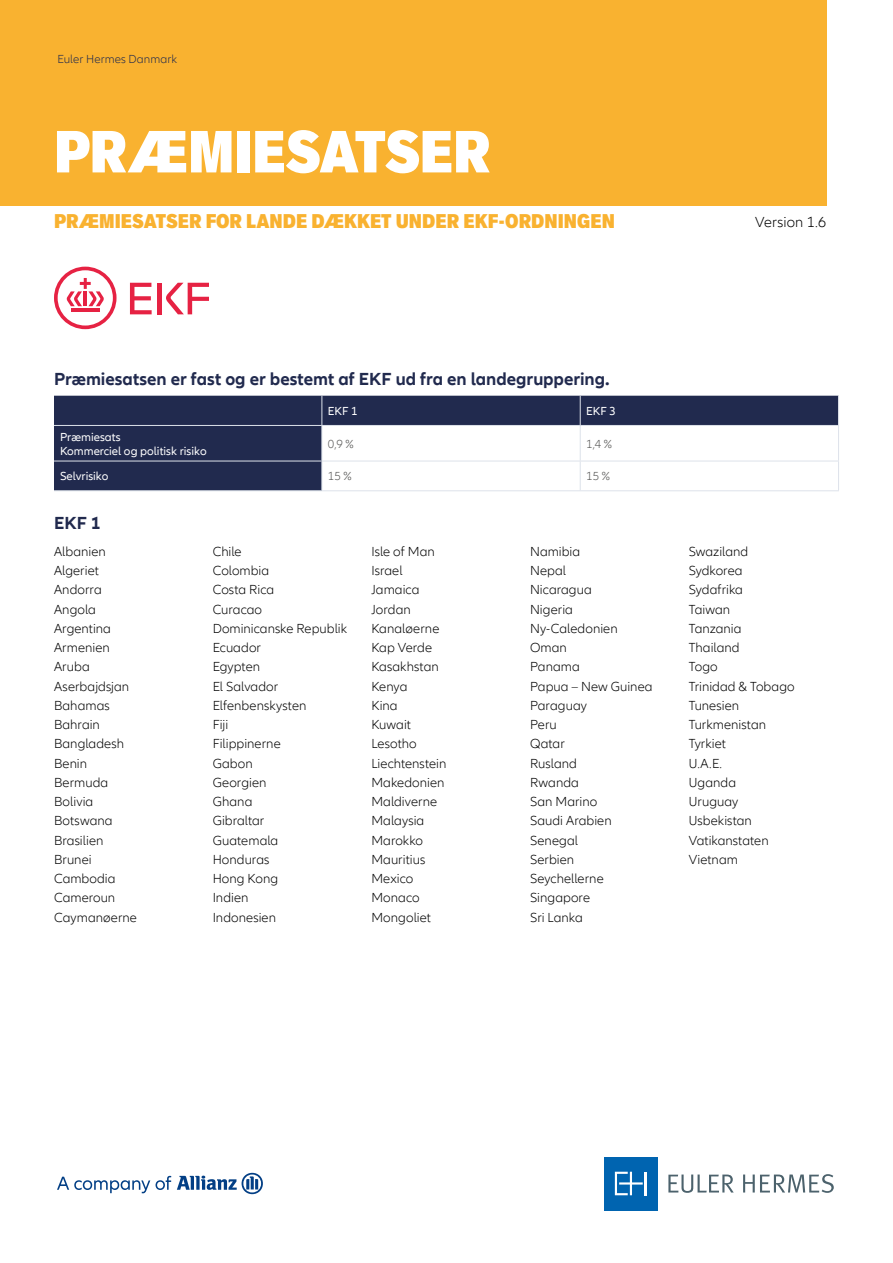
<style>
.page{position:relative;width:893px;height:1263px;background:#fff}
.page>*{position:absolute;margin:0;border:0;box-sizing:border-box;transform-origin:0 0}
.t1{font:900 condensed 58.2px "Applied Sans Pro";letter-spacing:-.005em;color:#fff}
.t2{font:900 condensed 19.5px "Applied Sans Pro";color:#f9b230}
.t3{font:700 18px "Allianz Neo";color:#212a4e}
.t4{font:300 15px "Allianz Neo";letter-spacing:.01em;color:#000}
.t5{font:300 13.5px/19.2px "Allianz Neo";letter-spacing:.005em;color:#000}
.t6{font:12px/14.4px "Allianz Neo";color:#fff}
.t7{font:300 12px "Allianz Neo";letter-spacing:.005em;color:#212a4e}
.t8{font:300 12px "Allianz Neo";color:#575756}
</style>
<div class="page">
<div style="left:604px;top:1157px;width:54px;height:53px;background:#0064b0"></div>
<hr style="left:645px;top:1172px;width:2px;height:23px;background:#fff">
<svg style="left:615px;top:1172px;width:28px;height:23px"></svg>
<svg style="left:668px;top:1174px;width:66px;height:19px"></svg>
<svg style="left:743px;top:1174px;width:91px;height:19px"></svg>
<svg style="left:177px;top:1173px;width:86px;height:21px"></svg>
<svg style="left:57px;top:1176px;width:114px;height:17px"></svg>
<div style="left:0;top:0;width:826px;height:205px;background:#f9b230"></div>
<svg style="left:54px;top:396px;width:784px;height:94px;fill:#212a4e"></svg>
<svg style="left:321px;top:396px;width:1px;height:29px"></svg>
<svg style="left:580px;top:396px;width:1px;height:29px"></svg>
<svg style="left:838px;top:396px;width:1px;height:29px"></svg>
<hr style="left:54px;top:425px;width:268px;height:1px;background:#dde2ea">
<hr style="left:322px;top:425px;width:258px;height:1px;background:#dde2ea">
<hr style="left:321px;top:426px;width:1px;height:35px;background:#dde2ea">
<hr style="left:580px;top:425px;width:259px;height:1px;background:#dde2ea">
<hr style="left:580px;top:426px;width:1px;height:35px;background:#dde2ea">
<hr style="left:838px;top:426px;width:1px;height:35px;background:#dde2ea">
<hr style="left:54px;top:461px;width:268px;height:1px;background:#dde2ea">
<hr style="left:322px;top:461px;width:258px;height:1px;background:#dde2ea">
<svg style="left:321px;top:461px;width:1px;height:29px"></svg>
<hr style="left:580px;top:461px;width:259px;height:1px;background:#dde2ea">
<svg style="left:580px;top:462px;width:1px;height:28px"></svg>
<svg style="left:838px;top:462px;width:1px;height:28px"></svg>
<hr style="left:54px;top:490px;width:268px;height:1px;background:#dde2ea">
<hr style="left:322px;top:490px;width:258px;height:1px;background:#dde2ea">
<hr style="left:580px;top:490px;width:259px;height:1px;background:#dde2ea">
<svg style="left:130px;top:283px;width:22px;height:31px"></svg>
<hr style="left:158px;top:283px;width:4px;height:31px;background:#e62243">
<svg style="left:166px;top:283px;width:43px;height:31px"></svg>
<svg style="left:54px;top:267px;width:63px;height:62px"></svg>
<p class="t7" style="left:57px;top:52px;width:121px">Euler Hermes Danmark</p>
<h1 class="t1" style="left:54px;top:116px;width:438px">PRÆMIESATSER</h1>
<h2 class="t2" style="left:54px;top:209px;width:562px">PRÆMIESATSER FOR LANDE DÆKKET UNDER EKF-ORDNINGEN</h2>
<p class="t4" style="left:755px;top:214px;width:73px">Version 1.6</p>
<h3 class="t3" style="left:54px;top:369px;width:557px">Præmiesatsen er fast og er bestemt af EKF ud fra en landegruppering.</h3>
<p class="t6" style="left:328px;top:404px;width:31px">EKF 1</p>
<p class="t6" style="left:586px;top:404px;width:31px">EKF 3</p>
<p class="t6" style="left:60px;top:430px;width:148px">Præmiesats<br>Kommerciel og politisk risiko</p>
<p class="t8" style="left:328px;top:437px;width:27px">0,9 %</p>
<p class="t8" style="left:586px;top:437px;width:27px">1,4 %</p>
<p class="t6" style="left:60px;top:470px;width:50px">Selvrisiko</p>
<p class="t8" style="left:328px;top:470px;width:25px">15 %</p>
<p class="t8" style="left:586px;top:470px;width:25px">15 %</p>
<h3 class="t3" style="left:54px;top:513px;width:48px">EKF 1</h3>
<p class="t5" style="left:54px;top:542px;width:84px">Albanien<br>Algeriet<br>Andorra<br>Angola<br>Argentina<br>Armenien<br>Aruba<br>Aserbajdsjan<br>Bahamas<br>Bahrain<br>Bangladesh<br>Benin<br>Bermuda<br>Bolivia<br>Botswana<br>Brasilien<br>Brunei<br>Cambodia<br>Cameroun<br>Caymanøerne</p>
<p class="t5" style="left:213px;top:542px;width:136px">Chile<br>Colombia<br>Costa Rica<br>Curacao<br>Dominicanske Republik<br>Ecuador<br>Egypten<br>El Salvador<br>Elfenbenskysten<br>Fiji<br>Filippinerne<br>Gabon<br>Georgien<br>Ghana<br>Gibraltar<br>Guatemala<br>Honduras<br>Hong Kong<br>Indien<br>Indonesien</p>
<p class="t5" style="left:371px;top:542px;width:77px">Isle of Man<br>Israel<br>Jamaica<br>Jordan<br>Kanaløerne<br>Kap Verde<br>Kasakhstan<br>Kenya<br>Kina<br>Kuwait<br>Lesotho<br>Liechtenstein<br>Makedonien<br>Maldiverne<br>Malaysia<br>Marokko<br>Mauritius<br>Mexico<br>Monaco<br>Mongoliet</p>
<p class="t5" style="left:530px;top:542px;width:124px">Namibia<br>Nepal<br>Nicaragua<br>Nigeria<br>Ny-Caledonien<br>Oman<br>Panama<br>Papua – New Guinea<br>Paraguay<br>Peru<br>Qatar<br>Rusland<br>Rwanda<br>San Marino<br>Saudi Arabien<br>Senegal<br>Serbien<br>Seychellerne<br>Singapore<br>Sri Lanka</p>
<p class="t5" style="left:689px;top:542px;width:107px">Swaziland<br>Sydkorea<br>Sydafrika<br>Taiwan<br>Tanzania<br>Thailand<br>Togo<br>Trinidad &amp; Tobago<br>Tunesien<br>Turkmenistan<br>Tyrkiet<br>U.A.E.<br>Uganda<br>Uruguay<br>Usbekistan<br>Vatikanstaten<br>Vietnam</p>
</div>
